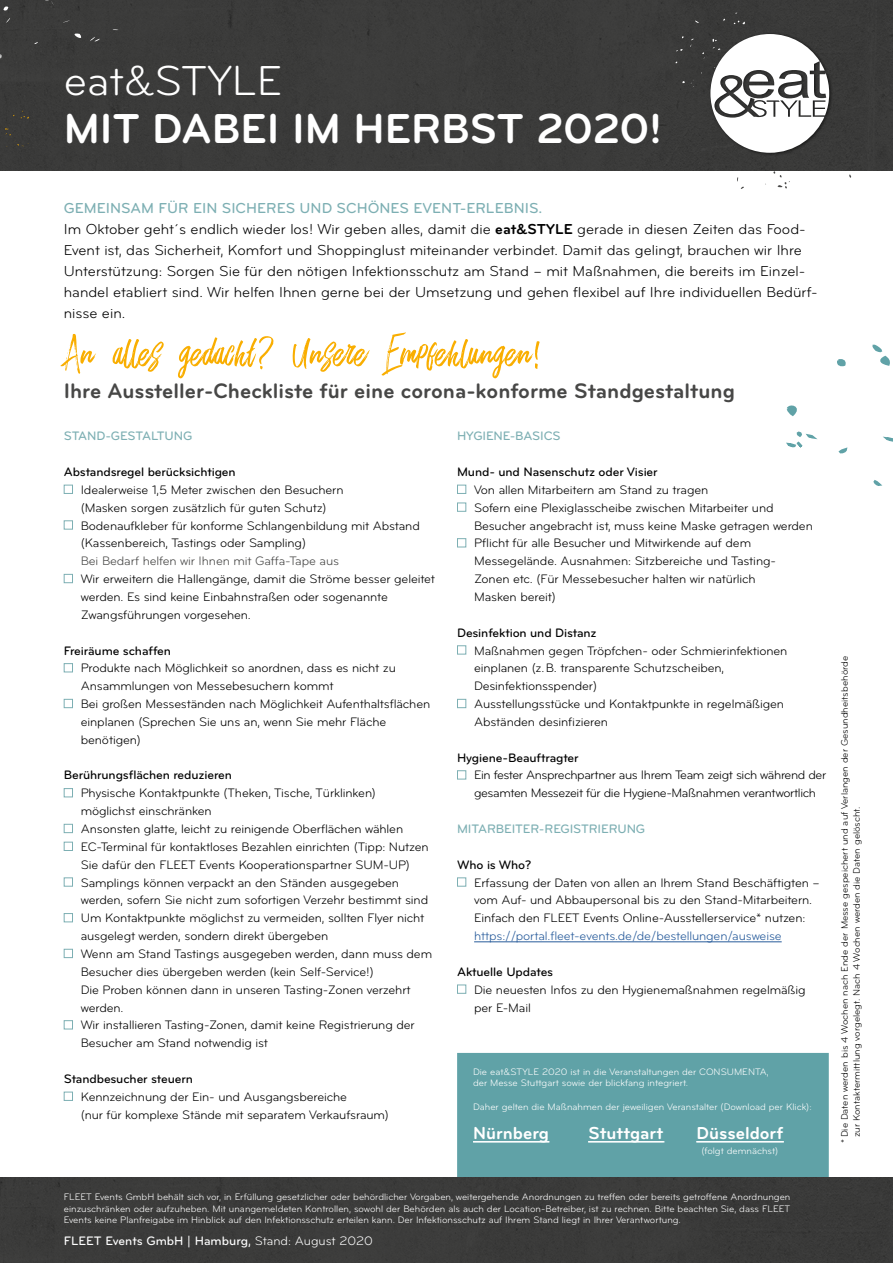
<style>
.page{position:relative;width:893px;height:1263px;background:#fff}
.page>*{position:absolute;margin:0;border:0;box-sizing:border-box;transform-origin:0 0}
.t1{font:61.5px "Rushtard Brush";color:#f9ae00}
.t2{font:700 43.5px "Bryant Pro";color:#fff}
.t3{font:43.5px "Bryant Pro";color:#fff}
.t4{font:700 21.75px "Bryant Pro";color:#474746}
.t5{font:700 18px "Bryant Pro";color:#fff}
.t6{font:15px/21px "Bryant Pro";color:#000}
.t7{font:12.75px/17.9px "Bryant Pro";letter-spacing:-.01em;color:#000}
.t8{font:500 12.75px "Bryant Pro";letter-spacing:-.01em;color:#000}
.t9{font:12.75px/17.9px "Bryant Pro";letter-spacing:-.03em;color:#000}
.t10{font:500 12.75px "Bryant Pro";letter-spacing:-.01em;color:#7dafb3}
.t11{font:12.75px "Bryant Pro";letter-spacing:-.01em;color:#275b9b}
.t12{font:500 12.75px "Bryant Pro";color:#fff}
.t13{font:12.75px "Bryant Pro";letter-spacing:-.01em;color:#474746}
.t14{font:9.75px/11.7px "Bryant Pro";color:#fff}
.t15{font:9.75px/11.7px "Bryant Pro";color:#000}
.s1{font-weight:500;color:#7dafb3}
.s2{font-weight:700}
.s3{font-weight:400}
</style>
<div class="page">
<div style="left:0;top:0;width:893px;height:171px;background:#3b3b3a"></div>
<svg style="left:13px;top:111px;width:16px;height:8px"></svg>
<svg style="left:5px;top:128px;width:24px;height:19px"></svg>
<svg style="left:74px;top:33px;width:26px;height:9px"></svg>
<svg style="left:3px;top:6px;width:6px;height:5px"></svg>
<div style="left:457px;top:1053px;width:372px;height:124px;background:#60a2a7"></div>
<div style="left:0;top:1177px;width:893px;height:86px;background:#3b3b3a"></div>
<svg style="left:786px;top:405px;width:11px;height:12px"></svg>
<svg style="left:837px;top:359px;width:9px;height:8px"></svg>
<svg style="left:873px;top:480px;width:10px;height:6px"></svg>
<svg style="left:838px;top:447px;width:10px;height:6px"></svg>
<svg style="left:786px;top:431px;width:31px;height:17px"></svg>
<svg style="left:883px;top:436px;width:10px;height:6px"></svg>
<svg style="left:872px;top:344px;width:18px;height:22px"></svg>
<hr style="left:473px;top:1141px;width:76px;height:1px;background:#fff">
<hr style="left:588px;top:1141px;width:76px;height:1px;background:#fff">
<hr style="left:696px;top:1141px;width:88px;height:1px;background:#fff">
<div style="left:64px;top:485px;width:9px;height:9px;border:1px solid #7dafb3"></div>
<div style="left:64px;top:520px;width:9px;height:9px;border:1px solid #7dafb3"></div>
<div style="left:64px;top:574px;width:9px;height:9px;border:1px solid #7dafb3"></div>
<div style="left:64px;top:663px;width:9px;height:9px;border:1px solid #7dafb3"></div>
<div style="left:64px;top:699px;width:9px;height:9px;border:1px solid #7dafb3"></div>
<div style="left:64px;top:788px;width:9px;height:9px;border:1px solid #7dafb3"></div>
<div style="left:64px;top:824px;width:9px;height:9px;border:1px solid #7dafb3"></div>
<div style="left:64px;top:842px;width:9px;height:9px;border:1px solid #7dafb3"></div>
<div style="left:64px;top:877px;width:9px;height:9px;border:1px solid #7dafb3"></div>
<div style="left:64px;top:913px;width:9px;height:9px;border:1px solid #7dafb3"></div>
<div style="left:64px;top:949px;width:9px;height:9px;border:1px solid #7dafb3"></div>
<div style="left:64px;top:1020px;width:9px;height:9px;border:1px solid #7dafb3"></div>
<div style="left:64px;top:1092px;width:9px;height:9px;border:1px solid #7dafb3"></div>
<hr style="left:474px;top:941px;width:308px;height:1px;background:#275b9b">
<div style="left:457px;top:485px;width:9px;height:9px;border:1px solid #7dafb3"></div>
<div style="left:457px;top:503px;width:9px;height:9px;border:1px solid #7dafb3"></div>
<div style="left:457px;top:538px;width:9px;height:9px;border:1px solid #7dafb3"></div>
<div style="left:457px;top:645px;width:9px;height:9px;border:1px solid #7dafb3"></div>
<div style="left:457px;top:699px;width:9px;height:9px;border:1px solid #7dafb3"></div>
<div style="left:457px;top:770px;width:9px;height:9px;border:1px solid #7dafb3"></div>
<div style="left:457px;top:877px;width:9px;height:9px;border:1px solid #7dafb3"></div>
<div style="left:457px;top:984px;width:9px;height:10px;border:1px solid #7dafb3"></div>
<svg style="left:666px;top:12px;width:197px;height:177px"></svg>
<h2 class="t3" style="left:64px;top:54px;width:220px">eat&amp;STYLE</h2>
<h2 class="t2" style="left:64px;top:101px;width:600px">MIT DABEI IM HERBST 2020!</h2>
<p class="t6" style="left:64px;top:198px;width:755px"><span class="s1">GEMEINSAM FÜR EIN SICHERES UND SCHÖNES EVENT-ERLEBNIS.<br></span>Im Oktober geht´s endlich wieder los! Wir geben alles, damit die <span class="s2">eat&amp;STYLE</span> gerade in diesen Zeiten das Food-Event ist, das Sicherheit, Komfort und Shoppinglust miteinander verbindet. Damit das gelingt, brauchen wir Ihre Unterstützung: Sorgen Sie für den nötigen Infektionsschutz am Stand – mit Maßnahmen, die bereits im Einzel&shy;handel etabliert sind. Wir helfen Ihnen gerne bei der Umsetzung und gehen flexibel auf Ihre individuellen Bedürf&shy;nisse ein.</p>
<h1 class="t1" style="left:64px;top:325px;width:478px">An alles gedacht? Unsere Empfehlungen!</h1>
<h3 class="t4" style="left:64px;top:377px;width:673px">Ihre Aussteller-Checkliste für eine corona-konforme Standgestaltung</h3>
<p class="t10" style="left:64px;top:428px;width:130px">STAND-GESTALTUNG</p>
<p class="t8" style="left:64px;top:464px;width:173px">Abstandsregel berücksichtigen</p>
<p class="t7" style="left:81px;top:481px;width:341px">Idealerweise 1,5 Meter zwischen den Besuchern<br>(Masken sorgen zusätzlich für guten Schutz)<br>Bodenaufkleber für konforme Schlangenbildung mit Abstand (Kassenbereich, Tastings oder Sampling)</p>
<p class="t13" style="left:81px;top:553px;width:260px">Bei Bedarf helfen wir Ihnen mit Gaffa-Tape aus</p>
<p class="t7" style="left:81px;top:570px;width:356px">Wir erweitern die Hallengänge, damit die Ströme besser geleitet werden. Es sind keine Einbahnstraßen oder sogenannte<br>Zwangsführungen vorgesehen.</p>
<p class="t8" style="left:64px;top:642px;width:109px">Freiräume schaffen</p>
<p class="t7" style="left:81px;top:659px;width:351px">Produkte nach Möglichkeit so anordnen, dass es nicht zu Ansammlungen von Messebesuchern kommt<br>Bei großen Messeständen nach Möglichkeit Aufenthaltsflächen einplanen (Sprechen Sie uns an, wenn Sie mehr Fläche benötigen)</p>
<p class="t8" style="left:64px;top:767px;width:170px">Berührungsflächen reduzieren</p>
<p class="t7" style="left:81px;top:784px;width:353px">Physische Kontaktpunkte (Theken, Tische, Türklinken) möglichst einschränken<br>Ansonsten glatte, leicht zu reinigende Oberflächen wählen EC-Terminal für kontaktloses Bezahlen einrichten (Tipp: Nutzen Sie dafür den FLEET Events Kooperationspartner SUM-UP)<br>Samplings können verpackt an den Ständen ausgegeben werden, sofern Sie nicht zum sofortigen Verzehr bestimmt sind Um Kontaktpunkte möglichst zu vermeiden, sollten Flyer nicht ausgelegt werden, sondern direkt übergeben<br>Wenn am Stand Tastings ausgegeben werden, dann muss dem Besucher dies übergeben werden (kein Self-Service!)<br>Die Proben können dann in unseren Tasting-Zonen verzehrt werden.<br>Wir installieren Tasting-Zonen, damit keine Registrierung der Besucher am Stand notwendig ist</p>
<p class="t8" style="left:64px;top:1071px;width:131px">Standbesucher steuern</p>
<p class="t7" style="left:81px;top:1088px;width:310px">Kennzeichnung der Ein- und Ausgangsbereiche<br>(nur für komplexe Stände mit separatem Verkaufsraum)</p>
<p class="t10" style="left:457px;top:428px;width:105px">HYGIENE-BASICS</p>
<p class="t8" style="left:457px;top:464px;width:202px">Mund- und Nasenschutz oder Visier</p>
<p class="t7" style="left:474px;top:481px;width:340px">Von allen Mitarbeitern am Stand zu tragen<br>Sofern eine Plexiglasscheibe zwischen Mitarbeiter und Besucher angebracht ist, muss keine Maske getragen werden Pflicht für alle Besucher und Mitwirkende auf dem Messegelände. Ausnahmen: Sitzbereiche und Tasting-Zonen etc. (Für Messebesucher halten wir natürlich<br>Masken bereit)</p>
<p class="t8" style="left:457px;top:625px;width:141px">Desinfektion und Distanz</p>
<p class="t7" style="left:474px;top:641px;width:315px">Maßnahmen gegen Tröpfchen- oder Schmierinfektionen einplanen (z.B. transparente Schutzscheiben, Desinfektionsspender)<br>Ausstellungsstücke und Kontaktpunkte in regelmäßigen Abständen desinfizieren</p>
<p class="t8" style="left:457px;top:749px;width:123px">Hygiene-Beauftragter</p>
<p class="t9" style="left:474px;top:766px;width:354px">Ein fester Ansprechpartner aus Ihrem Team zeigt sich während der gesamten Messezeit für die Hygiene-Maßnahmen verantwortlich</p>
<p class="t10" style="left:457px;top:821px;width:190px">MITARBEITER-REGISTRIERUNG</p>
<p class="t8" style="left:457px;top:857px;width:76px">Who is Who?</p>
<p class="t7" style="left:474px;top:873px;width:347px">Erfassung der Daten von allen an Ihrem Stand Beschäftigten – vom Auf- und Abbaupersonal bis zu den Stand-Mitarbeitern.<br>Einfach den FLEET Events Online-Ausstellerservice* nutzen:</p>
<p class="t11" style="left:474px;top:928px;width:309px">https://portal.fleet-events.de/de/bestellungen/ausweise</p>
<p class="t8" style="left:457px;top:964px;width:97px">Aktuelle Updates</p>
<p class="t7" style="left:474px;top:981px;width:333px">Die neuesten Infos zu den Hygienemaßnahmen regelmäßig per E-Mail</p>
<p class="t14" style="left:473px;top:1066px;width:297px">Die eat&amp;STYLE 2020 ist in die Veranstaltungen der CONSUMENTA, der Messe Stuttgart sowie der blickfang integriert.</p>
<p class="t14" style="left:473px;top:1101px;width:340px">Daher gelten die Maßnahmen der jeweiligen Veranstalter (Download per Klick):</p>
<h3 class="t5" style="left:473px;top:1122px;width:78px">Nürnberg</h3>
<h3 class="t5" style="left:589px;top:1122px;width:76px">Stuttgart</h3>
<h3 class="t5" style="left:697px;top:1122px;width:88px">Düsseldorf</h3>
<p class="t14" style="left:701px;top:1145px;width:78px">(folgt demnächst)</p>
<p class="t14" style="left:64px;top:1191px;width:728px;text-align:justify">FLEET Events GmbH behält sich vor, in Erfüllung gesetzlicher oder behördlicher Vorgaben, weitergehende Anordnungen zu treffen oder bereits getroffene Anordnungen einzuschränken oder aufzuheben. Mit unangemeldeten Kontrollen, sowohl der Behörden als auch der Location-Betreiber, ist zu rechnen. Bitte beachten Sie, dass FLEET Events keine Planfreigabe im Hinblick auf den Infektionsschutz erteilen kann. Der Infektionsschutz auf Ihrem Stand liegt in Ihrer Verantwortung.</p>
<p class="t12" style="left:64px;top:1233px;width:310px">FLEET Events GmbH | Hamburg, <span class="s3">Stand: August 2020</span></p>
<p class="t15" style="left:839px;top:1137px;width:483px;text-indent:-6px;rotate:-90deg">* Die Daten werden bis 4 Wochen nach Ende der Messe gespeichert und auf Verlangen der Gesundheitsbehörde zur Kontaktermittlung vorgelegt. Nach 4 Wochen werden die Daten gelöscht.</p>
</div>
